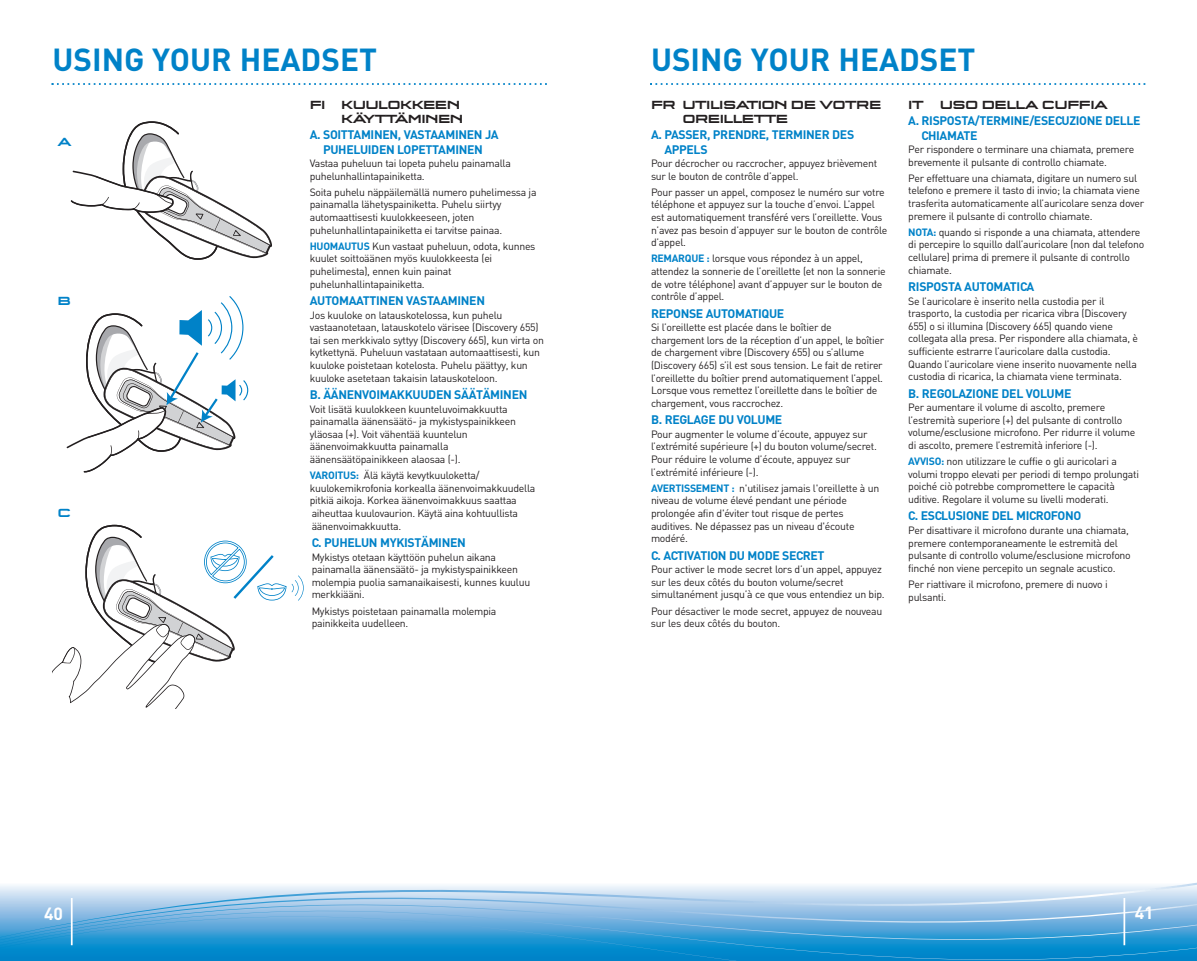
<style>
.page{position:relative;width:1197px;height:961px;background:#fff}
.page>*{position:absolute;margin:0;border:0;box-sizing:border-box;transform-origin:0 0}
.t1{font:700 31.5px "DIN";color:#0082c8}
.t2{font:700 17.5px "DIN";color:#fff}
.t3{font:700 12.25px/14.7px "DIN";letter-spacing:-.025em;color:#0082c8}
.t4{font:700 12.25px/14px "Q Type Ext";letter-spacing:-.05em;color:#231f20}
.t5{font:700 12.25px "Q Type Ext";color:#0082c8}
.t6{font:10.5px/12.6px "DIN";letter-spacing:-.025em;color:#231f20}
.s1{font-weight:700;color:#0082c8}
</style>
<div class="page">
<svg style="left:651px;top:83px;width:494px;height:2px"></svg>
<svg style="left:52px;top:83px;width:495px;height:2px"></svg>
<svg style="left:71px;top:121px;width:201px;height:139px"></svg>
<svg style="left:67px;top:296px;width:181px;height:176px"></svg>
<svg style="left:292px;top:575px;width:12px;height:26px"></svg>
<svg style="left:52px;top:524px;width:234px;height:184px"></svg>
<svg style="left:0;top:882px;width:1197px;height:28px;background:#c7ddf1"></svg>
<svg style="left:0;top:910px;width:1197px;height:4px;background:#91bde4"></svg>
<svg style="left:0;top:914px;width:1197px;height:47px;background:#349bd4"></svg>
<hr style="left:71px;top:898px;width:2px;height:47px;background:#fff">
<hr style="left:1123px;top:898px;width:2px;height:47px;background:#fff">
<h1 class="t1" style="left:52px;top:41px;width:326px">USING YOUR HEADSET</h1>
<p class="t5" style="left:57px;top:138px;width:16px">A</p>
<p class="t5" style="left:57px;top:297px;width:15px">B</p>
<p class="t5" style="left:57px;top:509px;width:15px">C</p>
<p class="t4" style="left:310px;top:100px;width:17px">FI</p>
<p class="t4" style="left:341px;top:100px;width:124px">KUULOKKEEN<br>KÄYTTÄMINEN</p>
<p class="t3" style="left:310px;top:127px;width:190px;text-align:center">A. SOITTAMINEN, VASTAAMINEN JA<br>PUHELUIDEN LOPETTAMINEN</p>
<p class="t6" style="left:310px;top:157px;width:203px">Vastaa puheluun tai lopeta puhelu painamalla puhelunhallintapainiketta.</p>
<p class="t6" style="left:310px;top:185px;width:228px">Soita puhelu näppäilemällä numero puhelimessa ja painamalla lähetyspainiketta. Puhelu siirtyy automaattisesti kuulokkeeseen, joten puhelunhallintapainiketta ei tarvitse painaa.</p>
<p class="t6" style="left:310px;top:239px;width:227px"><span class="s1">HUOMAUTUS</span> Kun vastaat puheluun, odota, kunnes kuulet soittoäänen myös kuulokkeesta (ei puhelimesta), ennen kuin painat puhelunhallintapainiketta.</p>
<p class="t3" style="left:310px;top:293px;width:177px">AUTOMAATTINEN VASTAAMINEN</p>
<p class="t6" style="left:310px;top:308px;width:236px">Jos kuuloke on latauskotelossa, kun puhelu vastaanotetaan, latauskotelo värisee (Discovery 655) tai sen merkkivalo syttyy (Discovery 665), kun virta on kytkettynä. Puheluun vastataan automaattisesti, kun kuuloke poistetaan kotelosta. Puhelu päättyy, kun kuuloke asetetaan takaisin latauskoteloon.</p>
<p class="t3" style="left:310px;top:387px;width:219px">B. ÄÄNENVOIMAKKUUDEN SÄÄTÄMINEN</p>
<p class="t6" style="left:310px;top:402px;width:208px">Voit lisätä kuulokkeen kuunteluvoimakkuutta painamalla äänensäätö- ja mykistyspainikkeen yläosaa (+). Voit vähentää kuuntelun äänenvoimakkuutta painamalla äänensäätöpainikkeen alaosaa (-).</p>
<p class="t6" style="left:310px;top:469px;width:227px"><span class="s1">VAROITUS:</span> Älä käytä kevytkuuloketta/ kuulokemikrofonia korkealla äänenvoimakkuudella pitkiä aikoja. Korkea äänenvoimakkuus saattaa aiheuttaa kuulovaurion. Käytä aina kohtuullista äänenvoimakkuutta.</p>
<p class="t3" style="left:312px;top:535px;width:156px">C. PUHELUN MYKISTÄMINEN</p>
<p class="t6" style="left:312px;top:550px;width:220px">Mykistys otetaan käyttöön puhelun aikana painamalla äänensäätö- ja mykistyspainikkeen molempia puolia samanaikaisesti, kunnes kuuluu merkkiääni.</p>
<p class="t6" style="left:312px;top:604px;width:186px">Mykistys poistetaan painamalla molempia painikkeita uudelleen.</p>
<h1 class="t1" style="left:651px;top:41px;width:326px">USING YOUR HEADSET</h1>
<p class="t4" style="left:682px;top:100px;width:200px;text-indent:-31px">FR UTILISATION DE VOTRE<br>OREILLETTE</p>
<p class="t3" style="left:664px;top:127px;width:191px;text-indent:-13px">A. PASSER, PRENDRE, TERMINER DES<br>APPELS</p>
<p class="t6" style="left:651px;top:157px;width:228px">Pour décrocher ou raccrocher, appuyez brièvement sur le bouton de contrôle d’appel.</p>
<p class="t6" style="left:651px;top:185px;width:238px">Pour passer un appel, composez le numéro sur votre téléphone et appuyez sur la touche d’envoi. L’appel est automatiquement transféré vers l’oreillette. Vous n’avez pas besoin d’appuyer sur le bouton de contrôle d’appel.</p>
<p class="t6" style="left:651px;top:252px;width:236px"><span class="s1">REMARQUE :</span> lorsque vous répondez à un appel, attendez la sonnerie de l’oreillette (et non la sonnerie de votre téléphone) avant d’appuyer sur le bouton de contrôle d’appel.</p>
<p class="t3" style="left:651px;top:306px;width:135px">REPONSE AUTOMATIQUE</p>
<p class="t6" style="left:651px;top:321px;width:235px">Si l’oreillette est placée dans le boîtier de chargement lors de la réception d’un appel, le boîtier de chargement vibre (Discovery 655) ou s’allume (Discovery 665) s’il est sous tension. Le fait de retirer l’oreillette du boîtier prend automatiquement l’appel.<br>Lorsque vous remettez l’oreillette dans le boîtier de chargement, vous raccrochez.</p>
<p class="t3" style="left:651px;top:412px;width:133px">B. REGLAGE DU VOLUME</p>
<p class="t6" style="left:651px;top:427px;width:228px">Pour augmenter le volume d’écoute, appuyez sur l’extrémité supérieure (+) du bouton volume/secret.<br>Pour réduire le volume d’écoute, appuyez sur l’extrémité inférieure (-).</p>
<p class="t6" style="left:651px;top:481px;width:230px"><span class="s1">AVERTISSEMENT :</span> n'utilisez jamais l'oreillette à un niveau de volume élevé pendant une période prolongée afin d'éviter tout risque de pertes auditives. Ne dépassez pas un niveau d'écoute modéré.</p>
<p class="t3" style="left:651px;top:547px;width:175px">C. ACTIVATION DU MODE SECRET</p>
<p class="t6" style="left:651px;top:563px;width:235px">Pour activer le mode secret lors d’un appel, appuyez sur les deux côtés du bouton volume/secret simultanément jusqu’à ce que vous entendiez un bip.</p>
<p class="t6" style="left:651px;top:604px;width:233px">Pour désactiver le mode secret, appuyez de nouveau sur les deux côtés du bouton.</p>
<p class="t4" style="left:908px;top:100px;width:17px">IT</p>
<p class="t4" style="left:940px;top:100px;width:170px">USO DELLA CUFFIA</p>
<p class="t3" style="left:922px;top:113px;width:221px;text-indent:-13px">A. RISPOSTA/TERMINE/ESECUZIONE DELLE<br>CHIAMATE</p>
<p class="t6" style="left:908px;top:143px;width:227px">Per rispondere o terminare una chiamata, premere brevemente il pulsante di controllo chiamate.</p>
<p class="t6" style="left:908px;top:171px;width:237px">Per effettuare una chiamata, digitare un numero sul telefono e premere il tasto di invio; la chiamata viene trasferita automaticamente all’auricolare senza dover premere il pulsante di controllo chiamate.</p>
<p class="t6" style="left:908px;top:225px;width:238px"><span class="s1">NOTA:</span> quando si risponde a una chiamata, attendere di percepire lo squillo dall’auricolare (non dal telefono cellulare) prima di premere il pulsante di controllo chiamate.</p>
<p class="t3" style="left:908px;top:279px;width:128px">RISPOSTA AUTOMATICA</p>
<p class="t6" style="left:908px;top:294px;width:231px">Se l’auricolare è inserito nella custodia per il trasporto, la custodia per ricarica vibra (Discovery 655) o si illumina (Discovery 665) quando viene collegata alla presa. Per rispondere alla chiamata, è sufficiente estrarre l’auricolare dalla custodia.<br>Quando l’auricolare viene inserito nuovamente nella custodia di ricarica, la chiamata viene terminata.</p>
<p class="t3" style="left:908px;top:386px;width:165px">B. REGOLAZIONE DEL VOLUME</p>
<p class="t6" style="left:908px;top:401px;width:229px">Per aumentare il volume di ascolto, premere l’estremità superiore (+) del pulsante di controllo volume/esclusione microfono. Per ridurre il volume di ascolto, premere l’estremità inferiore (-).</p>
<p class="t6" style="left:908px;top:455px;width:232px"><span class="s1">AVVISO:</span> non utilizzare le cuffie o gli auricolari a volumi troppo elevati per periodi di tempo prolungati poiché ciò potrebbe compromettere le capacità uditive. Regolare il volume su livelli moderati.</p>
<p class="t3" style="left:908px;top:508px;width:175px">C. ESCLUSIONE DEL MICROFONO</p>
<p class="t6" style="left:908px;top:523px;width:224px">Per disattivare il microfono durante una chiamata, premere contemporaneamente le estremità del pulsante di controllo volume/esclusione microfono finché non viene percepito un segnale acustico.</p>
<p class="t6" style="left:908px;top:577px;width:201px">Per riattivare il microfono, premere di nuovo i pulsanti.</p>
<h2 class="t2" style="left:44px;top:903px;width:20px">40</h2>
<h2 class="t2" style="left:1135px;top:902px;width:20px">41</h2>
</div>
